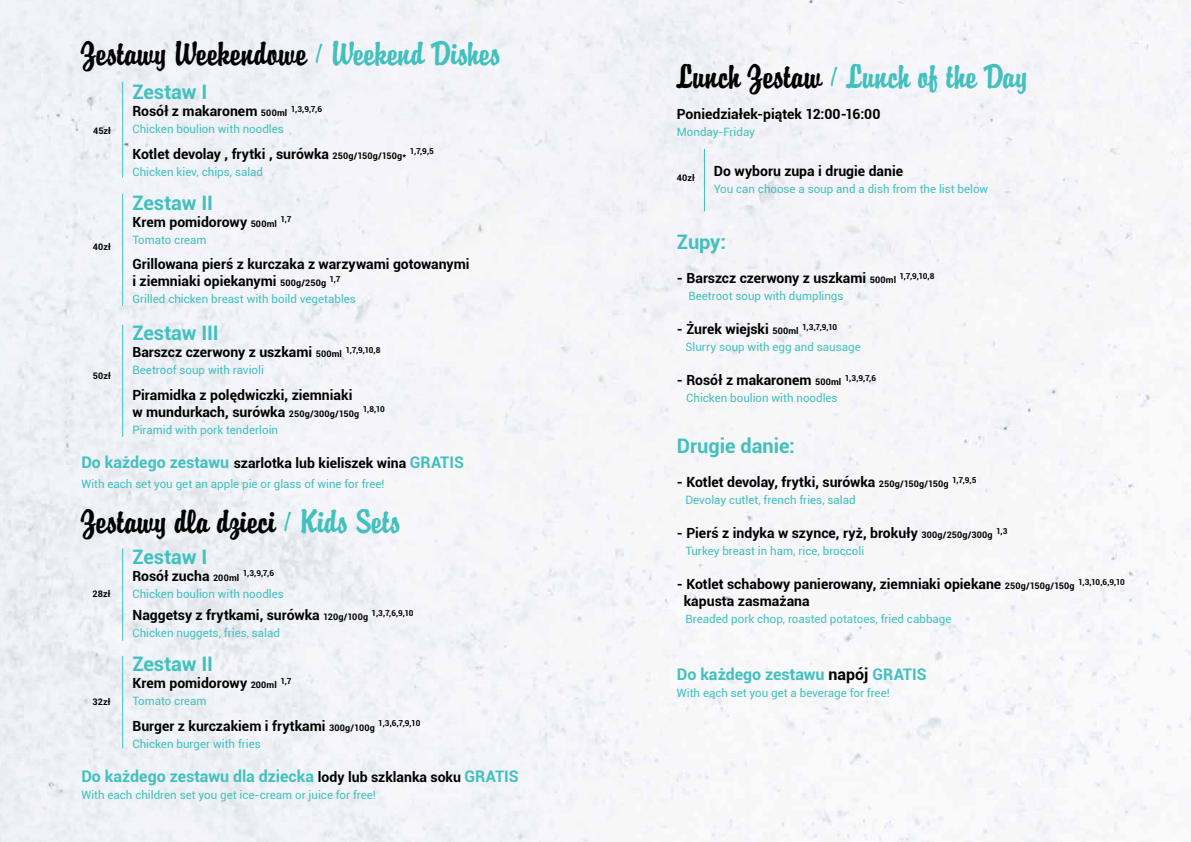
<style>
.page{position:relative;width:1191px;height:842px;background:#fff}
.page>*{position:absolute;margin:0;border:0;box-sizing:border-box;transform-origin:0 0}
.t1{font:30px "Brody";letter-spacing:.005em;color:#000}
.t2{font:30px "Brody";color:#41c0be}
.t3{font:700 20px "Roboto";letter-spacing:-.005em;color:#41c0be}
.t4{font:700 16px "Roboto";color:#41c0be}
.t5{font:700 14px/17px "Roboto";color:#000}
.t6{font:11.5px "Roboto";color:#41c0be}
.t7{font:700 9px "Roboto";letter-spacing:.01em;color:#000}
.t8{font:700 8.2px "Roboto";letter-spacing:-.03em;color:#000}
.s1{color:#41c0be}
.s2{font-size:9px}
.s3{font-size:16px;color:#41c0be}
.s4{font-size:14px;color:#000}
.s5{color:#000}
</style>
<div class="page">
<img style="left:0;top:0;width:1191px;height:842px">
<hr style="left:122px;top:82px;width:1px;height:96px;background:#41c0be">
<hr style="left:704px;top:149px;width:1px;height:62px;background:#41c0be">
<hr style="left:122px;top:194px;width:1px;height:112px;background:#41c0be">
<hr style="left:122px;top:325px;width:1px;height:112px;background:#41c0be">
<hr style="left:122px;top:548px;width:1px;height:93px;background:#41c0be">
<hr style="left:122px;top:656px;width:1px;height:92px;background:#41c0be">
<h1 class="t1" style="left:81px;top:36px;width:421px">Zestawy Weekendowe <span class="s1">/ Weekend Dishes</span></h1>
<h2 class="t3" style="left:132px;top:78px;width:76px">Zestaw I</h2>
<p class="t5" style="left:132px;top:102px;width:156px">Rosół z makaronem <span class="s2">500ml</span></p>
<p class="t8" style="left:291px;top:103px;width:33px">1,3,9,7,6</p>
<p class="t6" style="left:132px;top:121px;width:153px">Chicken boulion with noodles</p>
<p class="t5" style="left:132px;top:145px;width:275px">Kotlet devolay , frytki , surówka <span class="s2">250g/150g/150g*</span></p>
<p class="t8" style="left:410px;top:146px;width:26px">1,7,9,5</p>
<p class="t6" style="left:132px;top:164px;width:132px">Chicken kiev, chips, salad</p>
<h2 class="t3" style="left:132px;top:189px;width:82px">Zestaw II</h2>
<p class="t5" style="left:132px;top:213px;width:146px">Krem pomidorowy <span class="s2">500ml</span></p>
<p class="t8" style="left:280px;top:214px;width:12px">1,7</p>
<p class="t6" style="left:132px;top:232px;width:76px">Tomato cream</p>
<p class="t5" style="left:132px;top:255px;width:339px">Grillowana pierś z kurczaka z warzywami gotowanymi i ziemniaki opiekanymi <span class="s2">500g/250g</span></p>
<p class="t7" style="left:93px;top:124px;width:19px">45zł</p>
<p class="t7" style="left:93px;top:240px;width:19px">40zł</p>
<p class="t8" style="left:329px;top:273px;width:12px">1,7</p>
<p class="t6" style="left:132px;top:291px;width:225px">Grilled chicken breast with boild vegetables</p>
<h2 class="t3" style="left:132px;top:319px;width:88px">Zestaw III</h2>
<p class="t5" style="left:132px;top:343px;width:211px">Barszcz czerwony z uszkami <span class="s2">500ml</span></p>
<p class="t8" style="left:345px;top:344px;width:37px">1,7,9,10,8</p>
<p class="t6" style="left:132px;top:362px;width:133px">Beetroof soup with ravioli</p>
<p class="t5" style="left:132px;top:386px;width:228px">Piramidka z polędwiczki, ziemniaki w mundurkach, surówka <span class="s2">250g/300g/150g</span></p>
<p class="t7" style="left:93px;top:370px;width:19px">50zł</p>
<p class="t8" style="left:363px;top:403px;width:24px">1,8,10</p>
<p class="t6" style="left:132px;top:422px;width:147px">Piramid with pork tenderloin</p>
<p class="t5" style="left:81px;top:454px;width:339px"><span class="s3">Do każdego zestawu</span> szarlotka lub kieliszek wina <span class="s3">gratis</span></p>
<p class="t6" style="left:81px;top:475px;width:305px">With each set you get an apple pie or glass of wine for free!</p>
<h1 class="t1" style="left:81px;top:503px;width:321px">Zestawy dla dzieci <span class="s1">/ Kids Sets</span></h1>
<h2 class="t3" style="left:132px;top:543px;width:76px">Zestaw I</h2>
<p class="t5" style="left:132px;top:567px;width:108px">Rosół zucha <span class="s2">200ml</span></p>
<p class="t8" style="left:243px;top:567px;width:33px">1,3,9,7,6</p>
<p class="t6" style="left:132px;top:586px;width:153px">Chicken boulion with noodles</p>
<p class="t5" style="left:132px;top:606px;width:237px">Naggetsy z frytkami, surówka <span class="s2">120g/100g</span></p>
<p class="t8" style="left:371px;top:607px;width:44px">1,3,7,6,9,10</p>
<p class="t6" style="left:132px;top:625px;width:149px">Chicken nuggets, fries, salad</p>
<h2 class="t3" style="left:132px;top:650px;width:82px">Zestaw II</h2>
<p class="t5" style="left:132px;top:674px;width:146px">Krem pomidorowy <span class="s2">200ml</span></p>
<p class="t8" style="left:280px;top:675px;width:12px">1,7</p>
<p class="t6" style="left:132px;top:693px;width:76px">Tomato cream</p>
<p class="t5" style="left:132px;top:717px;width:244px">Burger z kurczakiem i frytkami <span class="s2">300g/100g</span></p>
<p class="t8" style="left:378px;top:718px;width:44px">1,3,6,7,9,10</p>
<p class="t6" style="left:132px;top:736px;width:130px">Chicken burger with fries</p>
<p class="t4" style="left:81px;top:765px;width:393px">Do każdego zestawu dla dziecka <span class="s4">lody lub szklanka soku</span> gratis</p>
<p class="t6" style="left:81px;top:787px;width:296px">With each children set you get ice-cream or juice for free!</p>
<p class="t7" style="left:92px;top:587px;width:19px">28zł</p>
<p class="t7" style="left:92px;top:695px;width:19px">32zł</p>
<h1 class="t2" style="left:677px;top:58px;width:352px"><span class="s5">Lunch Zestaw</span> / Lunch of the Day</h1>
<p class="t5" style="left:677px;top:105px;width:205px">Poniedziałek-piątek 12:00-16:00</p>
<p class="t6" style="left:677px;top:124px;width:80px">Monday-Friday</p>
<p class="t5" style="left:713px;top:161px;width:191px">Do wyboru zupa i drugie danie</p>
<p class="t6" style="left:713px;top:180px;width:276px">You can choose a soup and a dish from the list below</p>
<h2 class="t3" style="left:677px;top:228px;width:51px">Zupy:</h2>
<p class="t5" style="left:677px;top:269px;width:221px">- Barszcz czerwony z uszkami <span class="s2">500ml</span></p>
<p class="t8" style="left:899px;top:270px;width:37px">1,7,9,10,8</p>
<p class="t6" style="left:688px;top:288px;width:157px">Beetroot soup with dumplings</p>
<p class="t5" style="left:677px;top:320px;width:123px">- Żurek wiejski <span class="s2">500ml</span></p>
<p class="t8" style="left:802px;top:321px;width:37px">1,3,7,9,10</p>
<p class="t6" style="left:685px;top:339px;width:177px">Slurry soup with egg and sausage</p>
<p class="t5" style="left:677px;top:371px;width:166px">- Rosół z makaronem <span class="s2">500ml</span></p>
<p class="t8" style="left:845px;top:372px;width:33px">1,3,9,7,6</p>
<p class="t6" style="left:686px;top:390px;width:153px">Chicken boulion with noodles</p>
<h2 class="t3" style="left:677px;top:432px;width:119px">Drugie danie:</h2>
<p class="t5" style="left:677px;top:473px;width:273px">- Kotlet devolay, frytki, surówka <span class="s2">250g/150g/150g</span></p>
<p class="t8" style="left:952px;top:474px;width:26px">1,7,9,5</p>
<p class="t6" style="left:685px;top:492px;width:172px">Devolay cutlet, french fries, salad</p>
<p class="t5" style="left:677px;top:524px;width:317px">- Pierś z indyka w szynce, ryż, brokuły <span class="s2">300g/250g/300g</span></p>
<p class="t8" style="left:996px;top:525px;width:13px">1,3</p>
<p class="t6" style="left:685px;top:543px;width:180px">Turkey breast in ham, rice, broccoli</p>
<p class="t5" style="left:677px;top:575px;width:399px">- Kotlet schabowy panierowany, ziemniaki opiekane <span class="s2">250g/150g/150g</span></p>
<p class="t8" style="left:1078px;top:576px;width:48px">1,3,10,6,9,10</p>
<p class="t5" style="left:684px;top:592px;width:127px">kapusta zasmażana</p>
<p class="t6" style="left:685px;top:611px;width:267px">Breaded pork chop, roasted potatoes, fried cabbage</p>
<p class="t7" style="left:677px;top:171px;width:19px">40zł</p>
<p class="t4" style="left:677px;top:663px;width:206px">Do każdego zestawu <span class="s5">napój</span> gratis</p>
<p class="t6" style="left:677px;top:685px;width:214px">With each set you get a beverage for free!</p>
</div>
